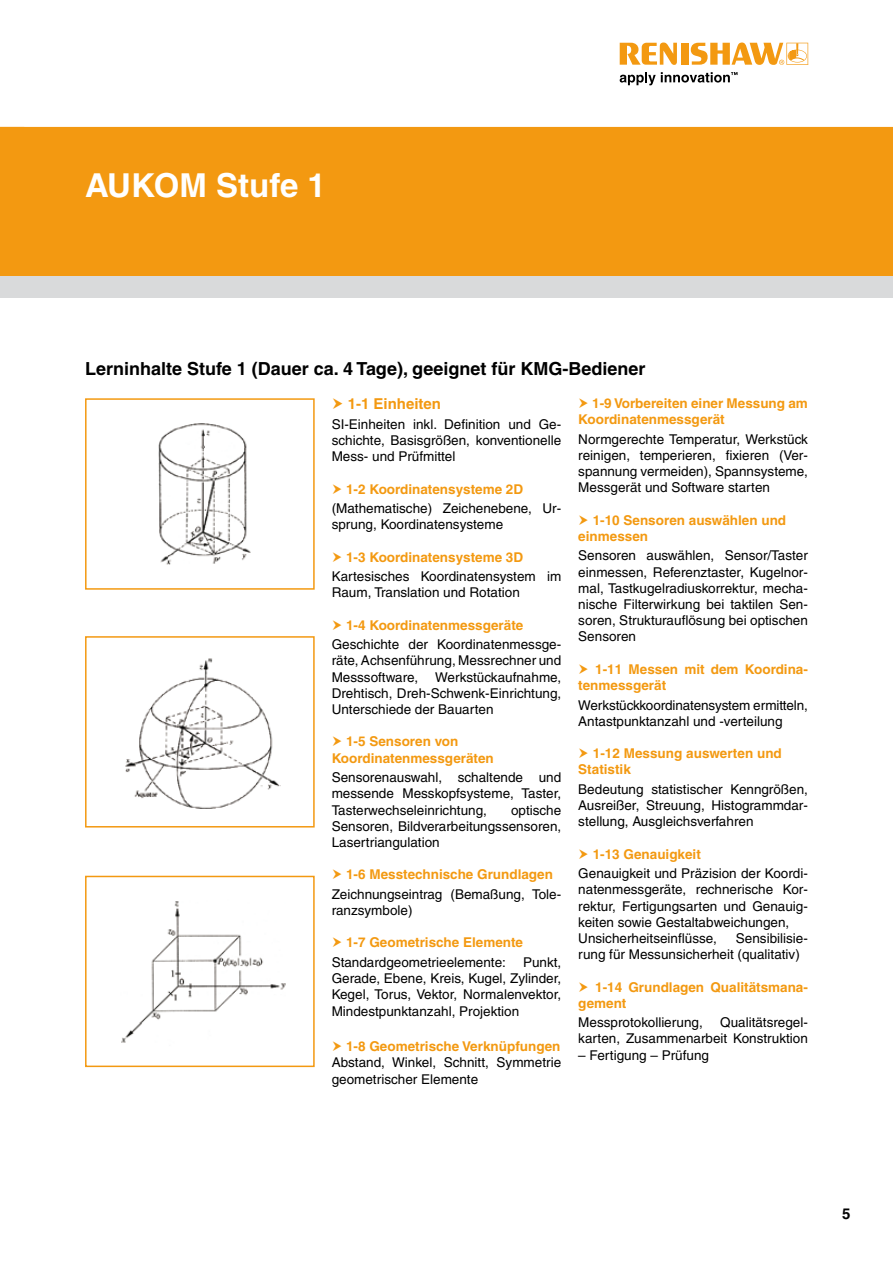
<style>
.page{position:relative;width:893px;height:1263px;background:#fff}
.page>*{position:absolute;margin:0;border:0;box-sizing:border-box;transform-origin:0 0}
.t1{font:700 33px "Helvetica";color:#fff}
.t2{font:700 18px "Helvetica";color:#000}
.t3{font:700 15px "Helvetica";color:#f39911}
.t4{font:700 15px "Helvetica";color:#000}
.t5{font:13.5px/16.2px "Helvetica";color:#000;text-align:justify}
.t6{font:700 13.5px/16.2px "Helvetica";color:#f39911}
</style>
<div class="page">
<svg style="left:620px;top:43px;width:57px;height:22px"></svg>
<div style="left:681px;top:43px;width:7px;height:22px;background:#f39911"></div>
<svg style="left:691px;top:43px;width:117px;height:22px"></svg>
<svg style="left:620px;top:72px;width:117px;height:13px"></svg>
<div style="left:0;top:127px;width:893px;height:149px;background:#f39911"></div>
<div style="left:0;top:276px;width:893px;height:22px;background:#d9dadb"></div>
<img style="left:125px;top:658px;width:155px;height:151px">
<div style="left:85px;top:636px;width:230px;height:191px;border:2px solid #f39911"></div>
<img style="left:121px;top:901px;width:165px;height:142px">
<div style="left:85px;top:876px;width:230px;height:191px;border:2px solid #f39911"></div>
<img style="left:158px;top:423px;width:93px;height:142px">
<div style="left:85px;top:398px;width:230px;height:192px;border:2px solid #f39911"></div>
<h1 class="t1" style="left:85px;top:165px;width:242px">AUKOM Stufe 1</h1>
<h2 class="t2" style="left:85px;top:358px;width:562px">Lerninhalte Stufe 1 (Dauer ca. 4 Tage), geeignet für KMG-Bediener</h2>
<p class="t3" style="left:348px;top:395px;width:95px">1-1 Einheiten</p>
<p class="t5" style="left:332px;top:416px;width:231px">SI-Einheiten inkl. Definition und Ge&shy;schichte, Basisgrößen, konventionelle Mess- und Prüfmittel</p>
<p class="t6" style="left:346px;top:480px;width:179px">1-2 Koordinatensysteme 2D</p>
<p class="t5" style="left:332px;top:500px;width:231px">(Mathematische) Zeichenebene, Ur&shy;sprung, Koordinatensysteme</p>
<p class="t6" style="left:346px;top:548px;width:179px">1-3 Koordinatensysteme 3D</p>
<p class="t5" style="left:332px;top:568px;width:231px">Kartesisches Koordinatensystem im<br>Raum, Translation und Rotation</p>
<p class="t6" style="left:346px;top:617px;width:179px">1-4 Koordinatenmessgeräte</p>
<p class="t5" style="left:332px;top:636px;width:231px">Geschichte der Koordinatenmessge&shy;räte, Achsenführung, Messrechner und Messsoftware,</p>
<p class="t6" style="left:578px;top:395px;width:231px;text-indent:14px">1-9 Vorbereiten einer Messung am<br>Koordinatenmessgerät</p>
<p class="t5" style="left:578px;top:431px;width:231px">Normgerechte Temperatur, Werkstück reinigen, temperieren, fixieren (Ver&shy;spannung vermeiden), Spannsysteme, Messgerät und Software starten</p>
<p class="t6" style="left:578px;top:512px;width:209px;text-indent:14px">1-10 Sensoren auswählen und einmessen</p>
<p class="t5" style="left:578px;top:547px;width:231px">Sensoren auswählen, Sensor/Taster einmessen, Referenztaster, Kugelnor&shy;mal, Tastkugelradiuskorrektur, mecha&shy;nische Filterwirkung bei taktilen Sen&shy;soren, Strukturauflösung bei optischen Sensoren</p>
<p class="t6" style="left:578px;top:661px;width:231px;text-indent:17px">1-11 Messen mit dem Koordina&shy;tenmessgerät</p>
<p class="t5" style="left:578px;top:697px;width:231px">Werkstückkoordinatensystem ermitteln,<br>Antastpunktanzahl und -verteilung</p>
<p class="t6" style="left:578px;top:745px;width:205px;text-indent:15px">1-12 Messung auswerten und<br>Statistik</p>
<p class="t5" style="left:578px;top:781px;width:231px">Bedeutung statistischer Kenngrößen, Ausreißer, Streuung, Histogrammdar&shy;stellung, Ausgleichsverfahren</p>
<p class="t6" style="left:593px;top:845px;width:110px">1-13 Genauigkeit</p>
<p class="t5" style="left:578px;top:865px;width:231px;text-align:left">Genauigkeit und Präzision der Koordi&shy;natenmessgeräte, rechnerische Kor&shy;rektur, Fertigungsarten und Genauig&shy;keiten sowie Gestaltabweichungen, Unsicherheitseinflüsse,</p>
<p class="t5" style="left:332px;top:669px;width:231px;text-indent:103px">Werkstückaufnahme, Drehtisch, Dreh-Schwenk-Einrichtung, Unterschiede der Bauarten</p>
<p class="t6" style="left:332px;top:733px;width:164px;text-indent:14px">1-5 Sensoren von<br>Koordinatenmessgeräten</p>
<p class="t5" style="left:332px;top:769px;width:231px">Sensorenauswahl, schaltende und messende Messkopfsysteme, Taster, Tasterwechseleinrichtung,</p>
<p class="t5" style="left:332px;top:802px;width:231px;text-indent:179px">optische Sensoren, Bildverarbeitungssensoren, Lasertriangulation</p>
<p class="t6" style="left:346px;top:866px;width:208px">1-6 Messtechnische Grundlagen</p>
<p class="t5" style="left:332px;top:886px;width:231px">Zeichnungseintrag (Bemaßung, Tole&shy;ranzsymbole)</p>
<p class="t6" style="left:346px;top:934px;width:178px">1-7 Geometrische Elemente</p>
<p class="t5" style="left:332px;top:954px;width:176px">Standardgeometrieelemente:</p>
<p class="t5" style="left:578px;top:930px;width:231px;text-indent:158px">Sensibilisie&shy;rung für Messunsicherheit (qualitativ)</p>
<p class="t6" style="left:578px;top:978px;width:231px;text-indent:17px">1-14 Grundlagen Qualitätsmana&shy;gement</p>
<p class="t5" style="left:578px;top:1014px;width:126px">Messprotokollierung,</p>
<p class="t5" style="left:332px;top:954px;width:231px;text-indent:191px">Punkt, Gerade, Ebene, Kreis, Kugel, Zylinder, Kegel, Torus, Vektor, Normalenvektor, Mindestpunktanzahl, Projektion</p>
<p class="t6" style="left:346px;top:1038px;width:216px">1-8 Geometrische Verknüpfungen</p>
<p class="t5" style="left:332px;top:1054px;width:231px">Abstand, Winkel, Schnitt, Symmetrie geometrischer Elemente</p>
<p class="t5" style="left:578px;top:1014px;width:231px;text-align:right">Qualitätsregel-<br>karten, Zusammenarbeit Konstruktion</p>
<p class="t5" style="left:578px;top:1047px;width:132px">– Fertigung – Prüfung</p>
<p class="t4" style="left:842px;top:1205px;width:10px">5</p>
</div>
